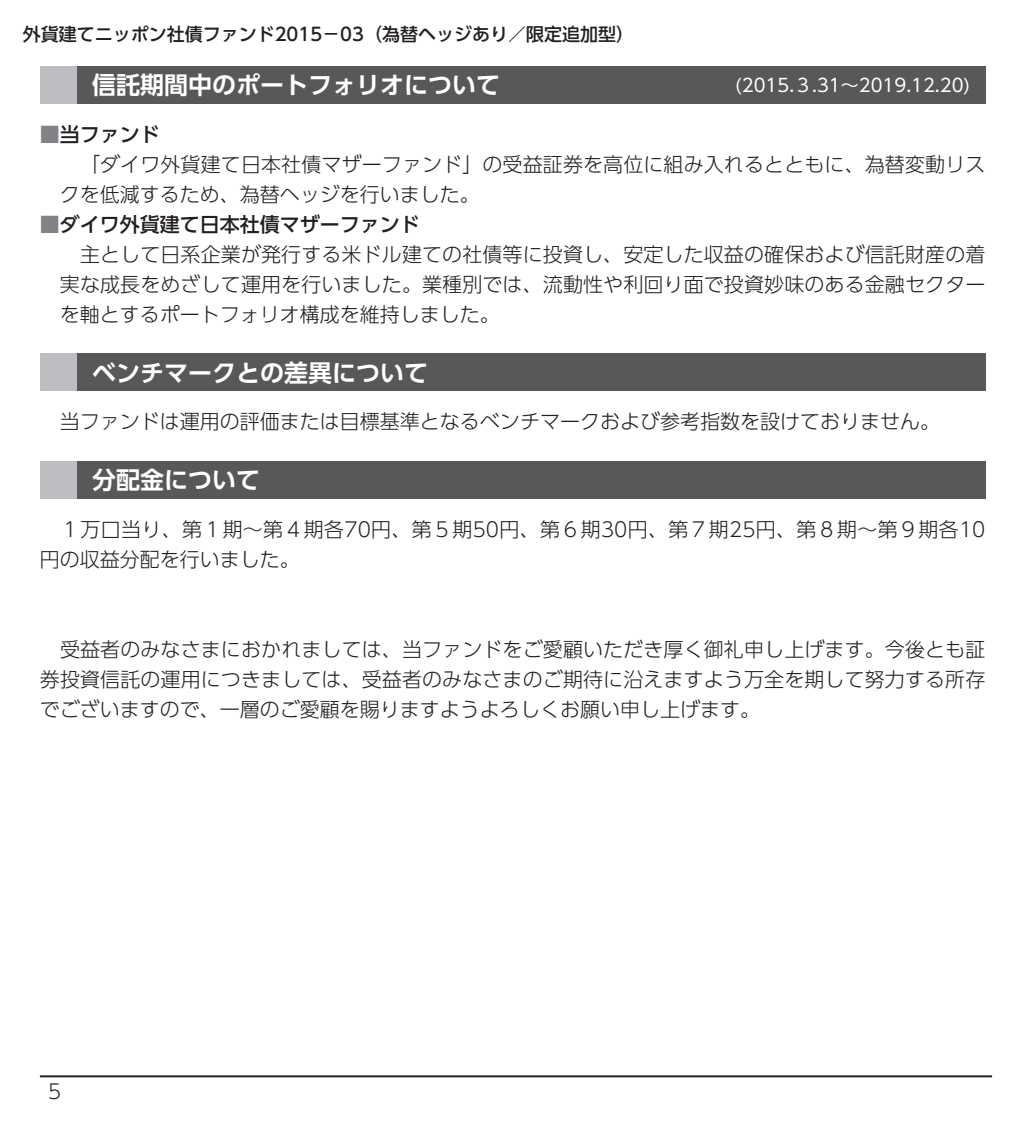
<style>
.page{position:relative;width:1032px;height:1134px;background:#fff}
.page>*{position:absolute;margin:0;border:0;box-sizing:border-box;transform-origin:0 0}
.t1{font:24px "UD Shin Go Pro De Bold 90 msp RKSJ H";color:#fff}
.t2{font:20px/30px "UD Shin Go Pro Light 90 msp RKSJ H";color:#231f20}
.t3{font:20px "UD Shin Go Pro Medium 90 msp RKSJ H";color:#231f20}
.t4{font:18px "UD Shin Go Pro Medium 90 msp RKSJ H";color:#231f20}
.t5{font:18px "UD Shin Go Pro Regular 90 msp RKSJ H";color:#fff}
.s1{color:#808285}
</style>
<div class="page">
<hr style="left:40px;top:1075px;width:952px;height:2px;background:#231f20">
<div style="left:40px;top:66px;width:37px;height:37px;background:#bcbdc0"></div>
<div style="left:77px;top:66px;width:908px;height:37px;background:#57585a"></div>
<div style="left:40px;top:354px;width:37px;height:37px;background:#bcbdc0"></div>
<div style="left:77px;top:354px;width:908px;height:37px;background:#57585a"></div>
<div style="left:40px;top:461px;width:37px;height:37px;background:#bcbdc0"></div>
<div style="left:77px;top:461px;width:908px;height:37px;background:#57585a"></div>
<p class="t4" style="left:23px;top:27px;width:613px">外貨建てニッポン社債ファンド2015－03（為替ヘッジあり／限定追加型）</p>
<p class="t1" style="left:92px;top:76px;width:410px">信託期間中のポートフォリオについて</p>
<p class="t5" style="left:735px;top:78px;width:237px">(2015.３.31～2019.12.20)</p>
<p class="t3" style="left:40px;top:127px;width:121px"><span class="s1">■</span>当ファンド</p>
<p class="t2" style="left:60px;top:152px;width:927px">　「ダイワ外貨建て日本社債マザーファンド」の受益証券を高位に組み入れるとともに、為替変動リスクを低減するため、為替ヘッジを行いました。</p>
<p class="t3" style="left:40px;top:217px;width:381px"><span class="s1">■</span>ダイワ外貨建て日本社債マザーファンド</p>
<p class="t2" style="left:60px;top:242px;width:927px;text-align:justify">　主として日系企業が発行する米ドル建ての社債等に投資し、安定した収益の確保および信託財産の着実な成長をめざして運用を行いました。業種別では、流動性や利回り面で投資妙味のある金融セクターを軸とするポートフォリオ構成を維持しました。</p>
<p class="t1" style="left:92px;top:363px;width:338px">ベンチマークとの差異について</p>
<p class="t2" style="left:40px;top:409px;width:901px">　当ファンドは運用の評価または目標基準となるベンチマークおよび参考指数を設けておりません。</p>
<p class="t1" style="left:92px;top:471px;width:170px">分配金について</p>
<p class="t2" style="left:40px;top:517px;width:947px">　１万口当り、第１期～第４期各70円、第５期50円、第６期30円、第７期25円、第８期～第９期各10円の収益分配を行いました。</p>
<p class="t2" style="left:40px;top:637px;width:947px;text-align:justify">　受益者のみなさまにおかれましては、当ファンドをご愛顧いただき厚く御礼申し上げます。今後とも証券投資信託の運用につきましては、受益者のみなさまのご期待に沿えますよう万全を期して努力する所存でございますので、一層のご愛顧を賜りますようよろしくお願い申し上げます。</p>
<p class="t2" style="left:48px;top:1079px;width:15px">5</p>
</div>
